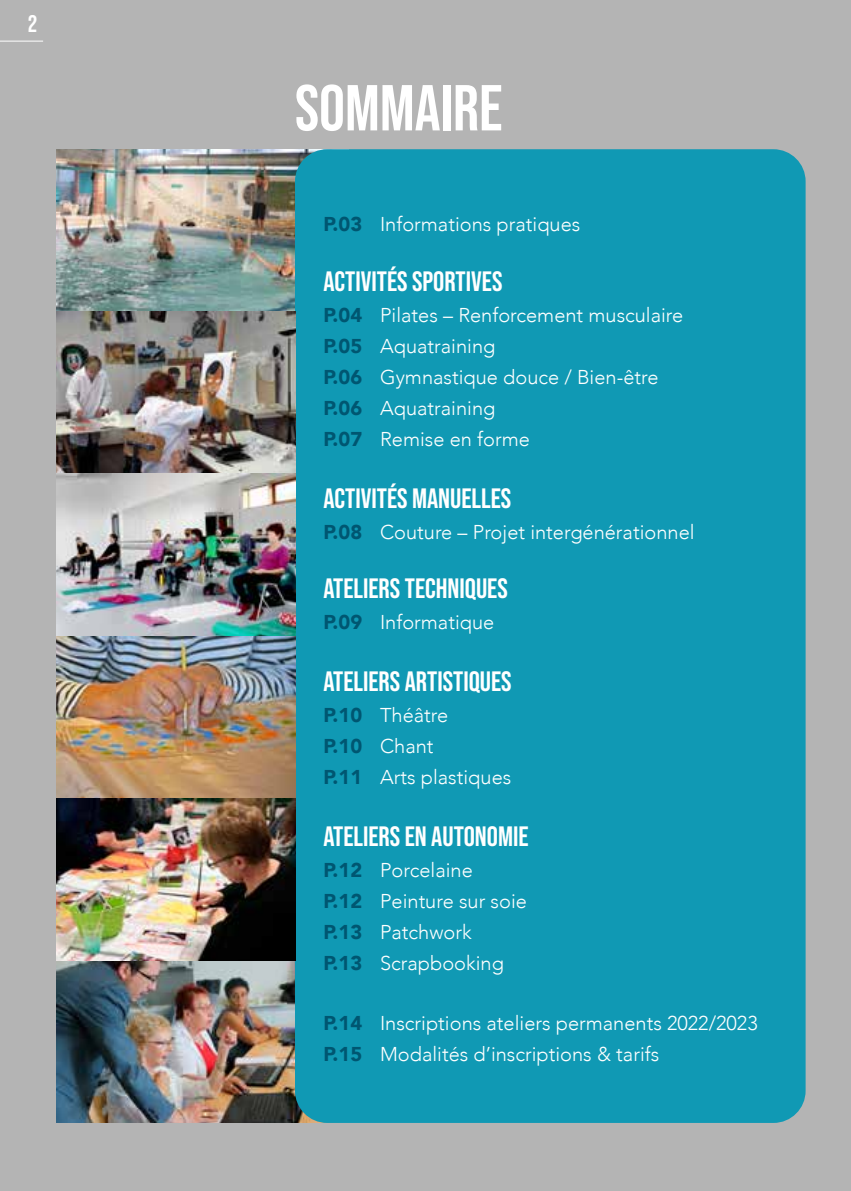
<style>
.page{position:relative;width:851px;height:1191px;background:#fff}
.page>*{position:absolute;margin:0;border:0;box-sizing:border-box;transform-origin:0 0}
.t1{font:700 64.8px "Bebas Neue Pro";color:#fff}
.t2{font:700 28px "Bebas Neue Pro";color:#fff}
.t3{font:700 24px "Bebas Neue Pro";color:#fff}
.t4{font:300 20px/31px "Avenir";color:#fff}
.s1{font-weight:900;color:#005671}
</style>
<div class="page">
<div style="left:0;top:0;width:850px;height:1191px;background:#b4b4b4"></div>
<img style="left:57px;top:960px;width:264px;height:163px">
<img style="left:57px;top:149px;width:264px;height:162px">
<div style="left:295px;top:149px;width:510px;height:974px;background:#1099b4;border-radius:32px"></div>
<img style="left:57px;top:311px;width:238px;height:163px">
<img style="left:57px;top:474px;width:238px;height:162px">
<img style="left:57px;top:636px;width:238px;height:162px">
<img style="left:57px;top:798px;width:238px;height:162px">
<hr style="left:0;top:41px;width:43px;height:1px;background:#fff">
<p class="t3" style="left:28px;top:10px;width:10px">2</p>
<h1 class="t1" style="left:295px;top:71px;width:209px">SOMMAIRE</h1>
<p class="t4" style="left:323px;top:209px;width:258px"><span class="s1">P.03</span> Informations pratiques</p>
<h2 class="t2" style="left:323px;top:265px;width:180px">ACTIVITÉS SPORTIVES</h2>
<p class="t4" style="left:323px;top:299px;width:361px"><span class="s1">P.04</span> Pilates – Renforcement musculaire<br><span class="s1">P.05</span> Aquatraining<br><span class="s1">P.06</span> Gymnastique douce / Bien-être<br><span class="s1">P.06</span> Aquatraining<br><span class="s1">P.07</span> Remise en forme</p>
<h2 class="t2" style="left:323px;top:482px;width:189px">ACTIVITÉS MANUELLES</h2>
<p class="t4" style="left:323px;top:516px;width:372px"><span class="s1">P.08</span> Couture – Projet intergénérationnel</p>
<h2 class="t2" style="left:323px;top:572px;width:186px">ATELIERS TECHNIQUES</h2>
<p class="t4" style="left:323px;top:607px;width:172px"><span class="s1">P.09</span> Informatique</p>
<h2 class="t2" style="left:323px;top:665px;width:190px">ATELIERS ARTISTIQUES</h2>
<p class="t4" style="left:323px;top:700px;width:189px"><span class="s1">P.10</span> Théâtre<br><span class="s1">P.10</span> Chant<br><span class="s1">P.11</span> Arts plastiques</p>
<h2 class="t2" style="left:323px;top:820px;width:207px">ATELIERS EN AUTONOMIE</h2>
<p class="t4" style="left:323px;top:855px;width:205px"><span class="s1">P.12</span> Porcelaine<br><span class="s1">P.12</span> Peinture sur soie<br><span class="s1">P.13</span> Patchwork<br><span class="s1">P.13</span> Scrapbooking</p>
<p class="t4" style="left:323px;top:1007px;width:436px"><span class="s1">P.14</span> Inscriptions ateliers permanents 2022/2023<br><span class="s1">P.15</span> Modalités d’inscriptions &amp; tarifs</p>
</div>
